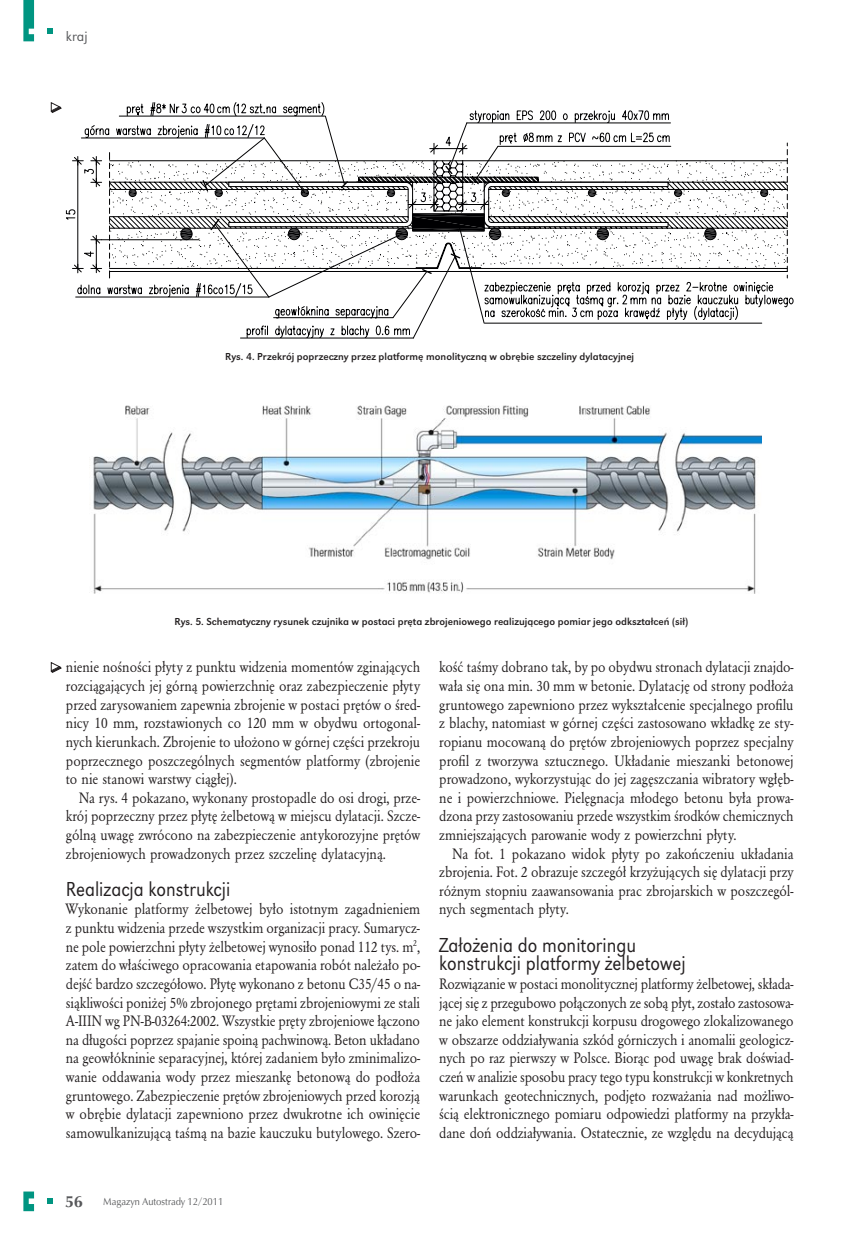
<style>
.page{position:relative;width:868px;height:1234px;background:#fff}
.page>*{position:absolute;margin:0;border:0;box-sizing:border-box;transform-origin:0 0}
.t1{font:300 21px/18.6px "URW Grotesk TCE";color:#231f20;scale:.9 1}
.t2{font:15.75px/18.6px "URW Garamond TCE";color:#231f20;text-align:justify;scale:.9 1}
.t3{font:300 14.25px "URW Grotesk TCE";color:#57585a}
.t4{font:10.5px "URW Grotesk TCE";color:#231f20}
.t5{font:10.5px "Classico URWTCE";color:#57585a;scale:.9 1}
.s1{font-weight:700;font-size:16.5px}
</style>
<div class="page">
<svg style="left:23px;top:0;width:11px;height:41px"></svg>
<svg style="left:47px;top:29px;width:6px;height:5px"></svg>
<svg style="left:47px;top:1198px;width:6px;height:5px"></svg>
<svg style="left:23px;top:1191px;width:11px;height:19px"></svg>
<img style="left:93px;top:405px;width:668px;height:189px">
<hr style="left:240px;top:338px;width:173px;height:1px;background:#000002">
<svg style="left:50px;top:102px;width:743px;height:236px"></svg>
<svg style="left:263px;top:111px;width:397px;height:209px"></svg>
<svg style="left:50px;top:662px;width:12px;height:11px"></svg>
<p class="t3" style="left:66px;top:29px;width:23px">kraj</p>
<p class="t4" style="left:225px;top:350px;width:410px">Rys. 4. Przekrój poprzeczny przez platformę monolityczną w obrębie szczeliny dylatacyjnej</p>
<p class="t4" style="left:174px;top:615px;width:515px">Rys. 5. Schematyczny rysunek czujnika w postaci pręta zbrojeniowego realizującego pomiar jego odkształceń (sił)</p>
<p class="t2" style="left:66px;top:657px;width:395px">nienie nośności płyty z punktu widzenia momentów zginających rozciągających jej górną powierzchnię oraz zabezpieczenie płyty przed zarysowaniem zapewnia zbrojenie w postaci prętów o śred&shy;nicy 10 mm, rozstawionych co 120 mm w obydwu ortogonal&shy;nych kierunkach. Zbrojenie to ułożono w górnej części przekroju poprzecznego poszczególnych segmentów platformy (zbrojenie to nie stanowi warstwy ciągłej).</p>
<p class="t2" style="left:66px;top:788px;width:395px;text-indent:13px">Na rys. 4 pokazano, wykonany prostopadle do osi drogi, prze&shy;krój poprzeczny przez płytę żelbetową w miejscu dylatacji. Szcze&shy;gólną uwagę zwrócono na zabezpieczenie antykorozyjne prętów zbrojeniowych prowadzonych przez szczelinę dylatacyjną.</p>
<h1 class="t1" style="left:66px;top:879px;width:184px">Realizacja konstrukcji</h1>
<p class="t2" style="left:66px;top:899px;width:395px">Wykonanie platformy żelbetowej było istotnym zagadnieniem z punktu widzenia przede wszystkim organizacji pracy. Sumarycz&shy;ne pole powierzchni płyty żelbetowej wynosiło ponad 112 tys. m<sup>2</sup>, zatem do właściwego opracowania etapowania robót należało po&shy;dejść bardzo szczegółowo. Płytę wykonano z betonu C35/45 o na&shy;siąkliwości poniżej 5% zbrojonego prętami zbrojeniowymi ze stali A-IIIN wg PN-B-03264:2002. Wszystkie pręty zbrojeniowe łączono na długości poprzez spajanie spoiną pachwinową. Beton układano na geowłókninie separacyjnej, której zadaniem było zminimalizo&shy;wanie oddawania wody przez mieszankę betonową do podłoża gruntowego. Zabezpieczenie prętów zbrojeniowych przed korozją w obrębie dylatacji zapewniono przez dwukrotne ich owinięcie samowulkanizującą taśmą na bazie kauczuku butylowego. Szero-</p>
<p class="t2" style="left:439px;top:657px;width:395px">kość taśmy dobrano tak, by po obydwu stronach dylatacji znajdo&shy;wała się ona min. 30 mm w betonie. Dylatację od strony podłoża gruntowego zapewniono przez wykształcenie specjalnego profilu z blachy, natomiast w górnej części zastosowano wkładkę ze sty&shy;ropianu mocowaną do prętów zbrojeniowych poprzez specjalny profil z tworzywa sztucznego. Układanie mieszanki betonowej prowadzono, wykorzystując do jej zagęszczania wibratory wgłęb&shy;ne i powierzchniowe. Pielęgnacja młodego betonu była prowa&shy;dzona przy zastosowaniu przede wszystkim środków chemicznych zmniejszających parowanie wody z powierzchni płyty.</p>
<p class="t2" style="left:439px;top:843px;width:395px;text-indent:13px">Na fot. 1 pokazano widok płyty po zakończeniu układania zbrojenia. Fot. 2 obrazuje szczegół krzyżujących się dylatacji przy różnym stopniu zaawansowania prac zbrojarskich w poszczegól&shy;nych segmentach płyty.</p>
<h1 class="t1" style="left:439px;top:935px;width:275px">Założenia do monitoringu konstrukcji platformy żelbetowej</h1>
<p class="t2" style="left:439px;top:974px;width:395px">Rozwiązanie w postaci monolitycznej platformy żelbetowej, składa&shy;jącej się z przegubowo połączonych ze sobą płyt, zostało zastosowa&shy;ne jako element konstrukcji korpusu drogowego zlokalizowanego w obszarze oddziaływania szkód górniczych i anomalii geologicz&shy;nych po raz pierwszy w Polsce. Biorąc pod uwagę brak doświad&shy;czeń w analizie sposobu pracy tego typu konstrukcji w konkretnych warunkach geotechnicznych, podjęto rozważania nad możliwo&shy;ścią elektronicznego pomiaru odpowiedzi platformy na przykła&shy;dane doń oddziaływania. Ostatecznie, ze względu na decydującą</p>
<p class="t5" style="left:65px;top:1194px;width:177px"><span class="s1">56</span> Magazyn Autostrady 12/2011</p>
</div>
